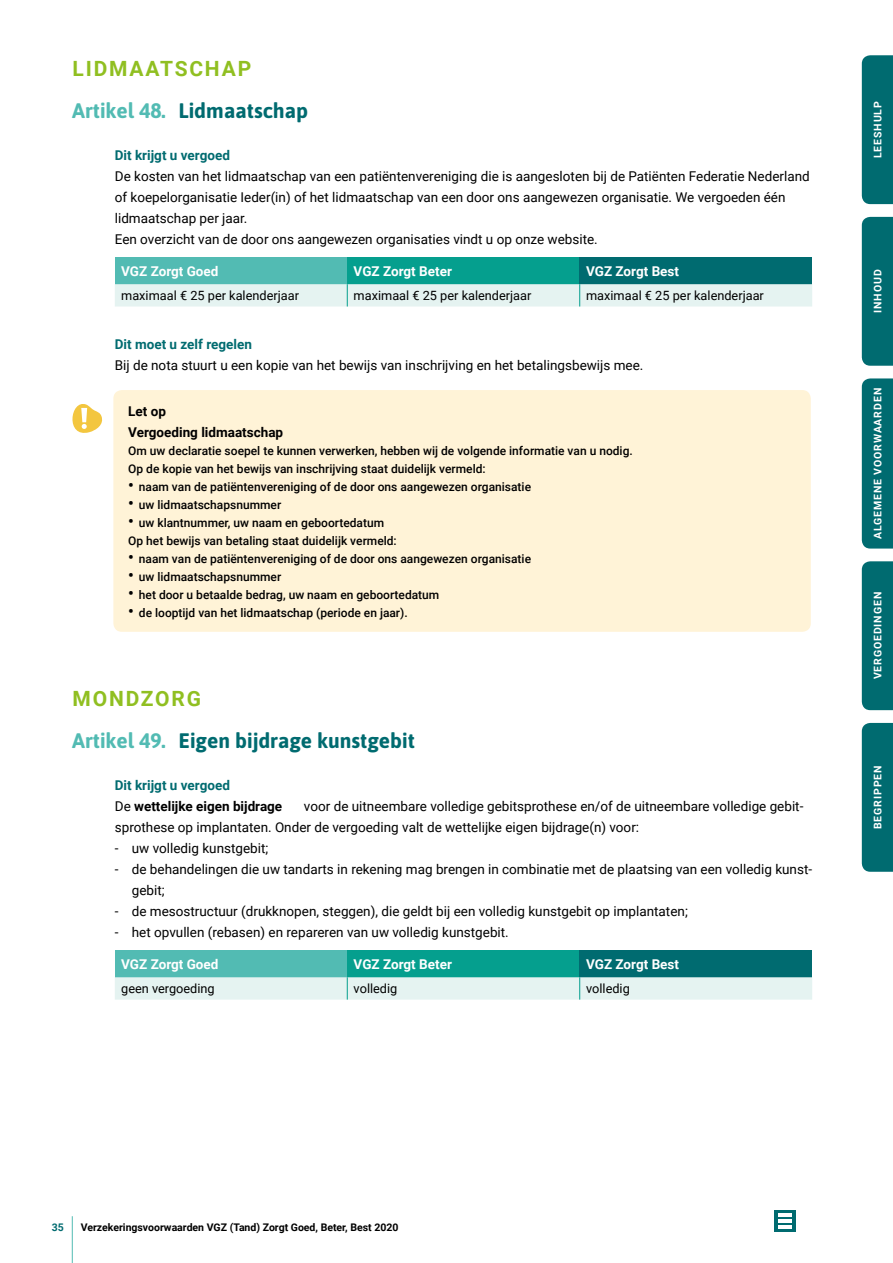
<style>
.page{position:relative;width:893px;height:1263px;background:#fff}
.page>*{position:absolute;margin:0;border:0;box-sizing:border-box;transform-origin:0 0}
.t1{font:700 21px "Asap";color:#006b70}
.t2{font:700 21px "Roboto";letter-spacing:.085em;color:#90bf21}
.t3{font:13.5px/21px "Roboto";color:#000}
.t4{font:700 13.5px "Roboto";color:#fff}
.t5{font:700 13.5px/21px "Roboto";color:#000}
.t6{font:700 13.5px "Roboto";color:#006b70}
.t7{font:12.75px "Roboto";color:#000}
.t8{font:500 12px/18px "Roboto";color:#000}
.t9{font:700 10.5px "Roboto";color:#000}
.t10{font:700 10.5px "Roboto";letter-spacing:.085em;color:#fff}
.t11{font:700 10.5px "Roboto";color:#006b70}
.s1{color:#52bbb3}
.s2{font-size:16.5px}
.s3{color:#006b70}
.s4{font-weight:400}
</style>
<div class="page">
<hr style="left:812px;top:1216px;width:1px;height:47px;background:#52bbb3">
<hr style="left:72px;top:1216px;width:1px;height:47px;background:#52bbb3">
<svg style="left:774px;top:1210px;width:21px;height:22px"></svg>
<svg style="left:778px;top:1214px;width:13px;height:14px"></svg>
<div style="left:115px;top:257px;width:232px;height:27px;background:#52bbb3"></div>
<div style="left:347px;top:257px;width:233px;height:27px;background:#059f8e"></div>
<div style="left:580px;top:257px;width:232px;height:27px;background:#006b70"></div>
<div style="left:115px;top:284px;width:697px;height:22px;background:#e5f3f1"></div>
<svg style="left:72px;top:404px;width:30px;height:29px"></svg>
<div style="left:113px;top:390px;width:698px;height:242px;background:#fff3d7;border-radius:9px"></div>
<div style="left:115px;top:950px;width:232px;height:27px;background:#52bbb3"></div>
<div style="left:347px;top:950px;width:233px;height:27px;background:#059f8e"></div>
<div style="left:580px;top:950px;width:232px;height:27px;background:#006b70"></div>
<div style="left:115px;top:977px;width:697px;height:22px;background:#e5f3f1"></div>
<div style="left:862px;top:723px;width:31px;height:149px;background:#006b70"></div>
<div style="left:862px;top:378px;width:31px;height:171px;background:#006b70"></div>
<div style="left:862px;top:561px;width:31px;height:149px;background:#006b70"></div>
<div style="left:862px;top:217px;width:31px;height:149px;background:#006b70"></div>
<div style="left:862px;top:55px;width:31px;height:149px;background:#006b70"></div>
<h1 class="t2" style="left:73px;top:54px;width:180px">LIDMAATSCHAP</h1>
<h1 class="t1" style="left:72px;top:96px;width:237px"><span class="s1">Artikel 48.</span> Lidmaatschap</h1>
<p class="t6" style="left:115px;top:146px;width:117px">Dit krijgt u vergoed</p>
<p class="t3" style="left:115px;top:165px;width:696px">De kosten van het lidmaatschap van een patiëntenvereniging die is aangesloten bij de Patiënten Federatie Nederland of koepelorganisatie Ieder(in) of het lidmaatschap van een door ons aangewezen organisatie. We vergoeden één lidmaatschap per jaar.<br>Een overzicht van de door ons aangewezen organisaties vindt u op onze website.</p>
<p class="t4" style="left:121px;top:261px;width:99px">VGZ Zorgt Goed</p>
<p class="t4" style="left:354px;top:261px;width:100px">VGZ Zorgt Beter</p>
<p class="t4" style="left:586px;top:261px;width:95px">VGZ Zorgt Best</p>
<p class="t7" style="left:121px;top:287px;width:179px">maximaal € 25 per kalenderjaar</p>
<p class="t7" style="left:354px;top:287px;width:179px">maximaal € 25 per kalenderjaar</p>
<p class="t7" style="left:586px;top:287px;width:179px">maximaal € 25 per kalenderjaar</p>
<p class="t6" style="left:115px;top:335px;width:139px">Dit moet u zelf regelen</p>
<p class="t3" style="left:115px;top:354px;width:530px">Bij de nota stuurt u een kopie van het bewijs van inschrijving en het betalingsbewijs mee.</p>
<p class="t5" style="left:128px;top:400px;width:156px">Let op<br>Vergoeding lidmaatschap</p>
<p class="t8" style="left:128px;top:441px;width:506px">Om uw declaratie soepel te kunnen verwerken, hebben wij de volgende informatie van u nodig.<br>Op de kopie van het bewijs van inschrijving staat duidelijk vermeld:</p>
<p class="t8" style="left:128px;top:477px;width:404px"><span class="s2">•</span> naam van de patiëntenvereniging of de door ons aangewezen organisatie</p>
<p class="t8" style="left:128px;top:495px;width:154px"><span class="s2">•</span> uw lidmaatschapsnummer</p>
<p class="t8" style="left:128px;top:513px;width:270px"><span class="s2">•</span> uw klantnummer, uw naam en geboortedatum<br>Op het bewijs van betaling staat duidelijk vermeld:</p>
<p class="t8" style="left:128px;top:549px;width:404px"><span class="s2">•</span> naam van de patiëntenvereniging of de door ons aangewezen organisatie</p>
<p class="t8" style="left:128px;top:567px;width:154px"><span class="s2">•</span> uw lidmaatschapsnummer</p>
<p class="t8" style="left:128px;top:585px;width:313px"><span class="s2">•</span> het door u betaalde bedrag, uw naam en geboortedatum</p>
<p class="t8" style="left:128px;top:603px;width:281px"><span class="s2">•</span> de looptijd van het lidmaatschap (periode en jaar).</p>
<h1 class="t2" style="left:73px;top:684px;width:130px">MONDZORG</h1>
<h1 class="t1" style="left:72px;top:726px;width:344px"><span class="s1">Artikel 49.</span> Eigen bijdrage kunstgebit</h1>
<p class="t5" style="left:115px;top:774px;width:169px"><span class="s3">Dit krijgt u vergoed<br></span><span class="s4">De</span> wettelijke eigen bijdrage</p>
<p class="t3" style="left:115px;top:795px;width:690px;text-indent:189px">voor de uitneembare volledige gebitsprothese en/of de uitneembare volledige gebit&shy;sprothese op implantaten. Onder de vergoeding valt de wettelijke eigen bijdrage(n) voor:</p>
<p class="t3" style="left:115px;top:837px;width:155px">- uw volledig kunstgebit;</p>
<p class="t3" style="left:132px;top:859px;width:682px;text-indent:-17px">- de behandelingen die uw tandarts in rekening mag brengen in combinatie met de plaatsing van een volledig kunst&shy;gebit;</p>
<p class="t3" style="left:115px;top:901px;width:574px">- de mesostructuur (drukknopen, steggen), die geldt bij een volledig kunstgebit op implantaten;</p>
<p class="t3" style="left:115px;top:922px;width:396px">- het opvullen (rebasen) en repareren van uw volledig kunstgebit.</p>
<p class="t4" style="left:121px;top:954px;width:99px">VGZ Zorgt Goed</p>
<p class="t4" style="left:354px;top:954px;width:100px">VGZ Zorgt Beter</p>
<p class="t4" style="left:586px;top:954px;width:95px">VGZ Zorgt Best</p>
<p class="t7" style="left:121px;top:980px;width:95px">geen vergoeding</p>
<p class="t7" style="left:354px;top:980px;width:45px">volledig</p>
<p class="t7" style="left:586px;top:980px;width:45px">volledig</p>
<p class="t10" style="left:870px;top:158px;width:59px;rotate:-90deg">LEESHULP</p>
<p class="t10" style="left:870px;top:313px;width:45px;rotate:-90deg">INHOUD</p>
<p class="t10" style="left:870px;top:539px;width:153px;rotate:-90deg">ALGEMENE VOORWAARDEN</p>
<p class="t10" style="left:870px;top:679px;width:89px;rotate:-90deg">VERGOEDINGEN</p>
<p class="t10" style="left:870px;top:829px;width:65px;rotate:-90deg">BEGRIPPEN</p>
<p class="t11" style="left:52px;top:1220px;width:14px">35</p>
<p class="t9" style="left:81px;top:1220px;width:319px">Verzekeringsvoorwaarden VGZ (Tand) Zorgt Goed, Beter, Best 2020</p>
</div>
